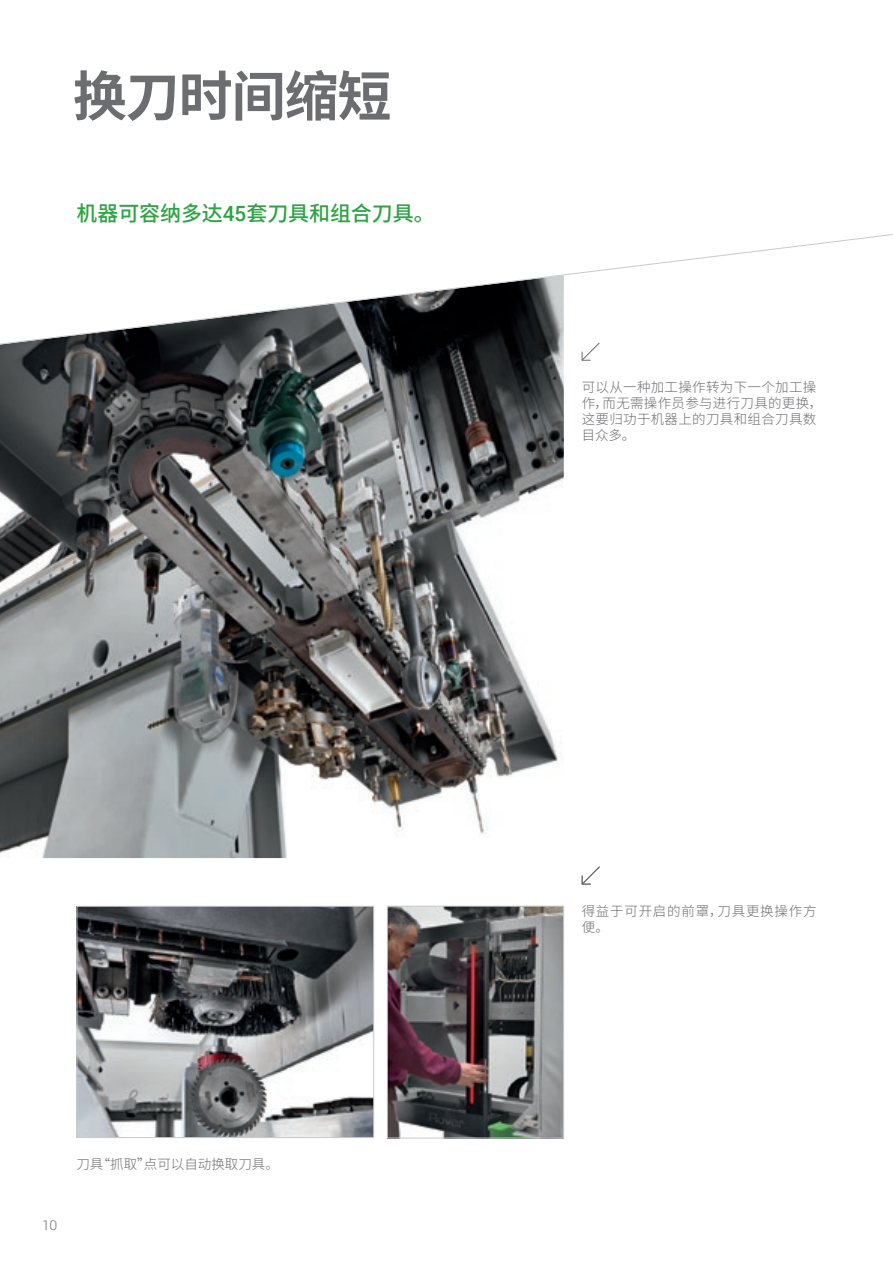
<style>
.page{position:relative;width:893px;height:1263px;background:#fff}
.page>*{position:absolute;margin:0;border:0;box-sizing:border-box;transform-origin:0 0}
.t1{font:700 54px "Noto Sans CJ Ksc";letter-spacing:-.02em;color:#6c6d70}
.t2{font:500 21px "Noto Sans CJ Ksc";letter-spacing:-.005em;color:#2da343}
.t3{font:300 13.5px/16.2px "Noto Sans CJ Ksc";letter-spacing:.025em;color:#6c6d70}
.t4{font:300 13.5px/16.2px "Noto Sans CJ Ksc";letter-spacing:.055em;color:#6c6d70}
.t5{font:300 13.5px "Noto Sans CJ Ksc";color:#6c6d70}
.t6{font:300 13.5px "Roboto";color:#6c6d70}
.s1{font-family:"Roboto"}
</style>
<div class="page">
<svg style="left:581px;top:347px;width:15px;height:14px"></svg>
<img style="left:389px;top:908px;width:173px;height:228px">
<div style="left:387px;top:906px;width:177px;height:232px;border:1px solid #c9cacc"></div>
<img style="left:78px;top:908px;width:294px;height:228px">
<div style="left:76px;top:906px;width:298px;height:232px;border:1px solid #c9cacc"></div>
<img style="left:0;top:347px;width:564px;height:511px">
<svg style="left:0;top:234px;width:893px;height:113px"></svg>
<svg style="left:581px;top:866px;width:19px;height:19px"></svg>
<p class="t1" style="left:73px;top:66px;width:320px">换刀时间缩短</p>
<p class="t2" style="left:77px;top:202px;width:360px">机器可容纳多达<span class="s1">45</span>套刀具和组合刀具。</p>
<p class="t3" style="left:582px;top:379px;width:242px">可以从一种加工操作转为下一个加工操作，而无需操作员参与进行刀具的更换，这要归功于机器上的刀具和组合刀具数目众多。</p>
<p class="t6" style="left:42px;top:1215px;width:17px">10</p>
<p class="t5" style="left:76px;top:1157px;width:204px">刀具“抓取”点可以自动换取刀具。</p>
<p class="t4" style="left:582px;top:903px;width:236px">得益于可开启的前罩，刀具更换操作方便。</p>
</div>
